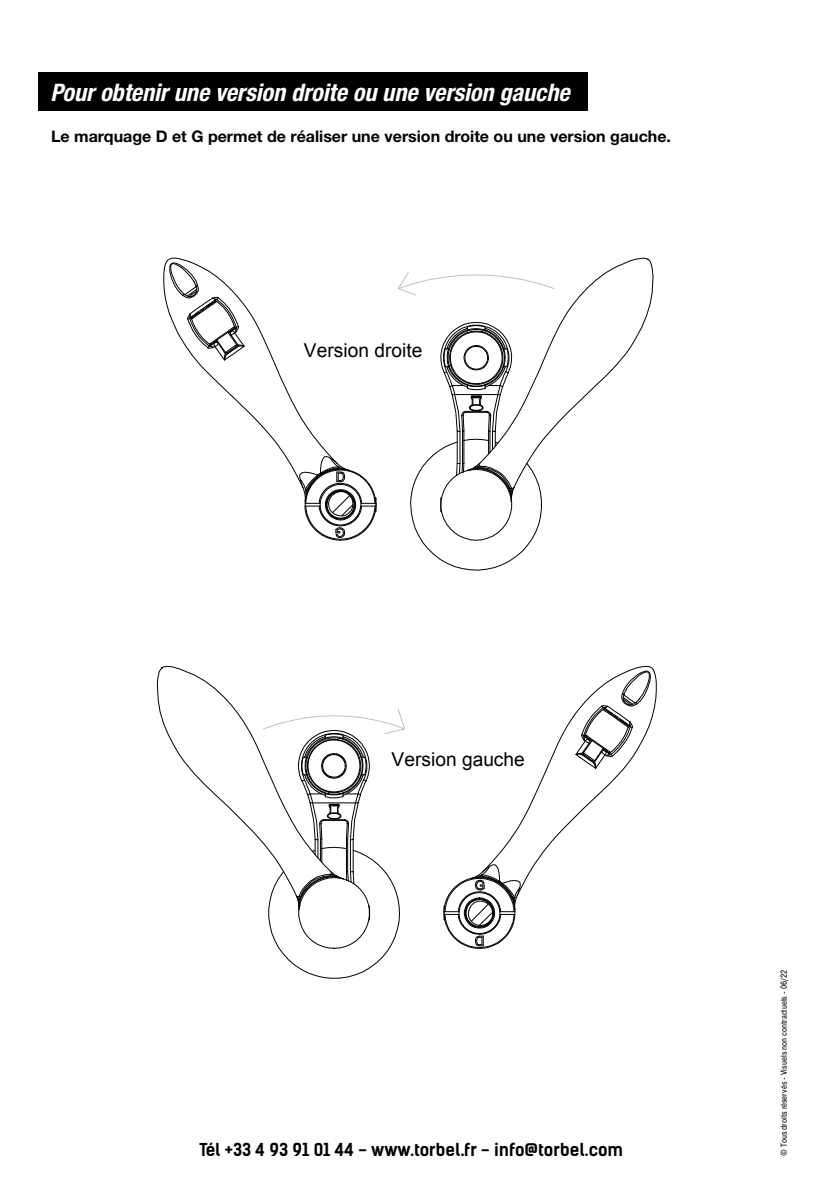
<style>
.page{position:relative;width:823px;height:1191px;background:#fff}
.page>*{position:absolute;margin:0;border:0;box-sizing:border-box;transform-origin:0 0}
.t1{font:italic 700 condensed 24.2px "Helvetica Neue";color:#fff}
.t2{font:19.2px "Arial";color:#000}
.t3{font:700 17px "Kelson Sans";color:#000}
.t4{font:700 16px "Helvetica Neue";color:#000}
.t5{font:8.6px "Pragmatica Cond";color:#000}
</style>
<div class="page">
<div style="left:38px;top:72px;width:549px;height:39px;background:#000"></div>
<svg style="left:163px;top:258px;width:213px;height:283px"></svg>
<svg style="left:398px;top:258px;width:256px;height:313px"></svg>
<svg style="left:157px;top:665px;width:499px;height:313px"></svg>
<h1 class="t1" style="left:50px;top:77px;width:520px">Pour obtenir une version droite ou une version gauche</h1>
<p class="t4" style="left:51px;top:126px;width:621px">Le marquage D et G permet de réaliser une version droite ou une version gauche.</p>
<p class="t2" style="left:303px;top:338px;width:120px">Version droite</p>
<p class="t2" style="left:391px;top:747px;width:135px">Version gauche</p>
<p class="t3" style="left:199px;top:1138px;width:425px">Tél +33 4 93 91 01 44 - www.torbel.fr - info@torbel.com</p>
<p class="t5" style="left:778px;top:1155px;width:187px;rotate:-90deg">© Tous droits réservés - Visuels non contractuels - 06/22</p>
</div>
